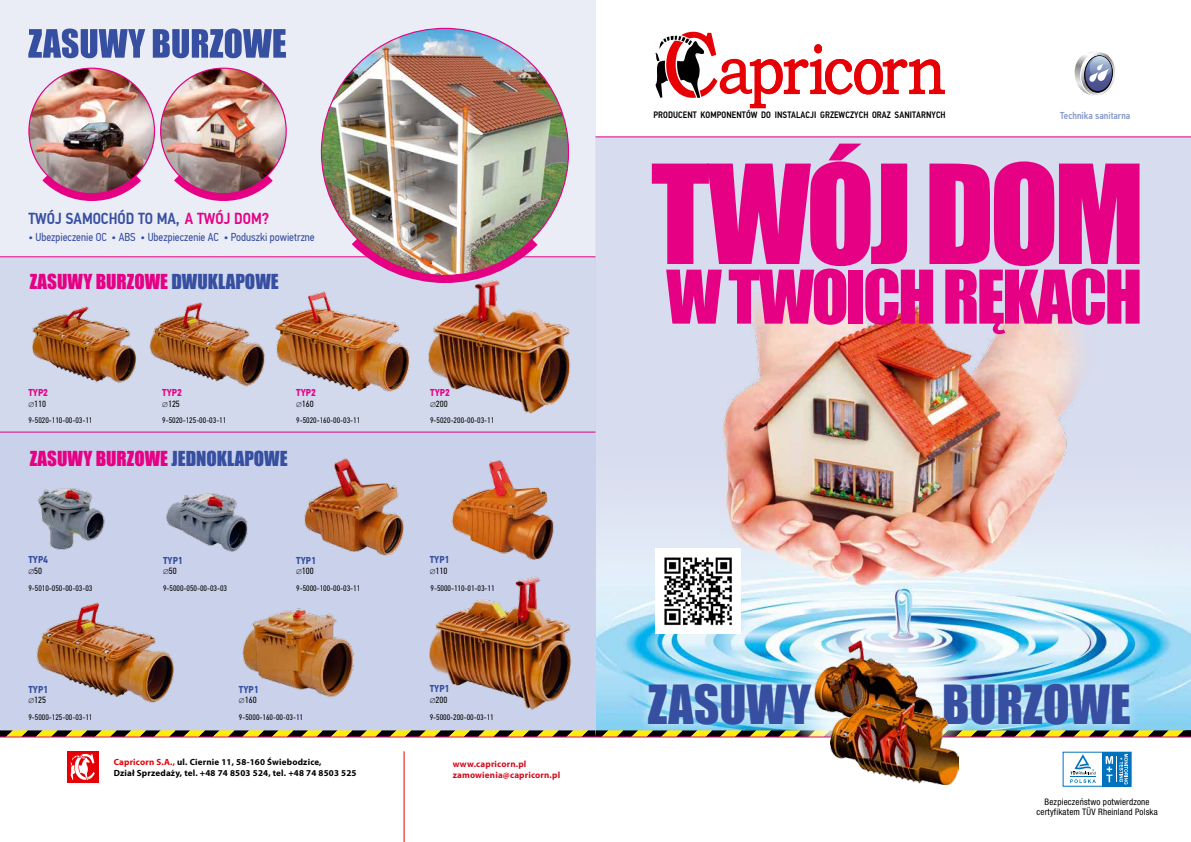
<style>
.page{position:relative;width:1191px;height:842px;background:#fff}
.page>*{position:absolute;margin:0;border:0;box-sizing:border-box;transform-origin:0 0}
.t1{font:127px "Impact";letter-spacing:-.04em;color:#e50084}
.t2{font:68.3px "Impact";letter-spacing:-.04em;color:#e50084}
.t3{font:49.5px "Impact";color:#374fa0}
.t4{font:19px "Impact";color:#e50084}
.t5{font:500 16px "PF Din Text Cond Pro";color:#374fa0}
.t6{font:11.5px "PF Din Text Cond Pro";color:#374fa0}
.t7{font:700 10px "PF Din Text Cond Pro";color:#374fa0}
.t8{font:500 10px "PF Din Text Cond Pro";color:#879ace}
.t9{font:700 10px "PF Din Text Cond Pro";color:#e50084}
.t10{font:500 9.3px "PF Din Text Cond Pro";letter-spacing:.01em;color:#000}
.t11{font:700 9px/10.8px "Myriad Pro";letter-spacing:.02em;color:#000}
.t12{font:condensed 9px/10.8px "Helvetica Neue LT Pro";letter-spacing:.02em;color:#000;text-align:center}
.t13{font:9px "PF Din Text Cond Pro";color:#000}
.t14{font:700 9px/10.8px "Myriad Pro";letter-spacing:.02em;color:#d40b1d}
.t15{font:8px "PF Din Text Cond Pro";color:#000}
.s1{color:#e50084}
.s2{color:#374fa0}
.s3{color:#e60005}
</style>
<div class="page">
<div style="left:595px;top:138px;width:596px;height:154px;background:#d7dcef"></div>
<img style="left:595px;top:292px;width:596px;height:438px">
<img style="left:787px;top:612px;width:185px;height:167px;border-radius:50%">
<div style="left:638px;top:674px;width:502px;height:61px;background:#fff;opacity:.75"></div>
<svg style="left:655px;top:32px;width:290px;height:76px"></svg>
<svg style="left:1074px;top:52px;width:41px;height:44px"></svg>
<div style="left:0;top:0;width:595px;height:734px;background:#eaecf6"></div>
<div style="left:0;top:257px;width:595px;height:175px;background:#d3d9ed"></div>
<div style="left:0;top:432px;width:595px;height:302px;background:#cad1ea"></div>
<svg style="left:0;top:730px;width:1191px;height:7px;background:#8b761c"></svg>
<div style="left:67px;top:751px;width:31px;height:31px;background:#e60005"></div>
<svg style="left:71px;top:754px;width:24px;height:26px"></svg>
<hr style="left:403px;top:751px;width:1px;height:91px;background:#e60005">
<hr style="left:0;top:737px;width:1191px;height:1px;background:#e50084">
<img style="left:809px;top:633px;width:125px;height:113px">
<img style="left:830px;top:702px;width:128px;height:82px">
<svg style="left:1102px;top:752px;width:28px;height:34px"></svg>
<svg style="left:1070px;top:754px;width:25px;height:29px"></svg>
<svg style="left:1105px;top:754px;width:22px;height:30px"></svg>
<img style="left:428px;top:283px;width:142px;height:131px">
<img style="left:149px;top:302px;width:116px;height:85px">
<img style="left:275px;top:291px;width:135px;height:101px">
<img style="left:32px;top:306px;width:105px;height:77px">
<img style="left:451px;top:460px;width:103px;height:100px">
<img style="left:304px;top:458px;width:100px;height:98px">
<img style="left:429px;top:576px;width:143px;height:134px">
<img style="left:166px;top:493px;width:82px;height:59px">
<img style="left:36px;top:602px;width:138px;height:101px">
<img style="left:242px;top:608px;width:112px;height:90px">
<img style="left:37px;top:488px;width:68px;height:62px">
<hr style="left:595px;top:137px;width:596px;height:1px;background:#e50084">
<hr style="left:0;top:257px;width:595px;height:1px;background:#e50084">
<hr style="left:0;top:432px;width:595px;height:1px;background:#e50084">
<svg style="left:352px;top:234px;width:185px;height:49px"></svg>
<img style="left:321px;top:28px;width:247px;height:247px;border-radius:123px">
<svg style="left:28px;top:29px;width:258px;height:29px"></svg>
<img style="left:655px;top:549px;width:85px;height:85px">
<svg style="left:42px;top:170px;width:99px;height:31px"></svg>
<img style="left:29px;top:68px;width:125px;height:126px;border-radius:63px">
<svg style="left:174px;top:170px;width:99px;height:31px"></svg>
<img style="left:161px;top:68px;width:125px;height:126px;border-radius:63px">
<h3 class="t5" style="left:28px;top:209px;width:242px">TWÓJ SAMOCHÓD TO MA, <span class="s1">A TWÓJ DOM?</span></h3>
<h3 class="t6" style="left:28px;top:230px;width:288px">• Ubezpieczenie OC • ABS • Ubezpieczenie AC • Poduszki powietrzne</h3>
<h3 class="t4" style="left:30px;top:267px;width:250px">ZASUWY BURZOWE <span class="s2">DWUKLAPOWE</span></h3>
<p class="t9" style="left:28px;top:386px;width:21px">TYP2</p>
<p class="t13" style="left:28px;top:398px;width:19px">∅110</p>
<p class="t9" style="left:162px;top:386px;width:21px">TYP2</p>
<p class="t13" style="left:162px;top:398px;width:19px">∅125</p>
<p class="t9" style="left:296px;top:386px;width:21px">TYP2</p>
<p class="t13" style="left:296px;top:398px;width:19px">∅160</p>
<p class="t9" style="left:430px;top:386px;width:21px">TYP2</p>
<p class="t13" style="left:430px;top:398px;width:19px">∅200</p>
<p class="t15" style="left:28px;top:415px;width:66px">9-5020-110-00-03-11</p>
<p class="t15" style="left:162px;top:415px;width:66px">9-5020-125-00-03-11</p>
<p class="t15" style="left:296px;top:415px;width:66px">9-5020-160-00-03-11</p>
<p class="t15" style="left:430px;top:415px;width:66px">9-5020-200-00-03-11</p>
<h3 class="t4" style="left:30px;top:444px;width:259px">ZASUWY BURZOWE <span class="s2">JEDNOKLAPOWE</span></h3>
<p class="t7" style="left:28px;top:554px;width:21px">TYP4</p>
<p class="t13" style="left:28px;top:565px;width:15px">∅50</p>
<p class="t7" style="left:163px;top:554px;width:21px">TYP1</p>
<p class="t13" style="left:163px;top:566px;width:15px">∅50</p>
<p class="t7" style="left:296px;top:554px;width:21px">TYP1</p>
<p class="t13" style="left:296px;top:566px;width:19px">∅100</p>
<p class="t7" style="left:430px;top:554px;width:21px">TYP1</p>
<p class="t13" style="left:430px;top:565px;width:19px">∅110</p>
<p class="t15" style="left:28px;top:584px;width:66px">9-5010-050-00-03-03</p>
<p class="t15" style="left:163px;top:584px;width:66px">9-5000-050-00-03-03</p>
<p class="t15" style="left:430px;top:584px;width:66px">9-5000-110-01-03-11</p>
<p class="t15" style="left:296px;top:584px;width:66px">9-5000-100-00-03-11</p>
<p class="t7" style="left:28px;top:683px;width:21px">TYP1</p>
<p class="t13" style="left:28px;top:695px;width:19px">∅125</p>
<p class="t15" style="left:28px;top:713px;width:66px">9-5000-125-00-03-11</p>
<p class="t7" style="left:239px;top:683px;width:21px">TYP1</p>
<p class="t13" style="left:239px;top:695px;width:19px">∅160</p>
<p class="t15" style="left:239px;top:713px;width:66px">9-5000-160-00-03-11</p>
<p class="t11" style="left:114px;top:757px;width:244px"><span class="s3">Capricorn S.A.,</span> ul. Ciernie 11, 58-160 Świebodzice,<br>Dział Sprzedaży, tel. +48 74 8503 524, tel. +48 74 8503 525</p>
<p class="t7" style="left:430px;top:682px;width:21px">TYP1</p>
<p class="t13" style="left:430px;top:694px;width:19px">∅200</p>
<p class="t15" style="left:430px;top:713px;width:66px">9-5000-200-00-03-11</p>
<p class="t14" style="left:453px;top:758px;width:109px">www.capricorn.pl zamowienia@capricorn.pl</p>
<p class="t10" style="left:653px;top:109px;width:294px">PRODUCENT KOMPONENTÓW DO INSTALACJI GRZEWCZYCH ORAZ SANITARNYCH</p>
<p class="t8" style="left:1060px;top:109px;width:72px">Technika sanitarna</p>
<h1 class="t1" style="left:651px;top:116px;width:495px">TWÓJ DOM</h1>
<h2 class="t2" style="left:666px;top:244px;width:478px">W TWOICH RĘKACH</h2>
<h3 class="t3" style="left:648px;top:666px;width:165px">ZASUWY</h3>
<h3 class="t3" style="left:942px;top:666px;width:190px">BURZOWE</h3>
<p class="t12" style="left:1036px;top:796px;width:123px">Bezpieczeństwo potwierdzone certyfikatem TÜV Rheinland Polska</p>
</div>
